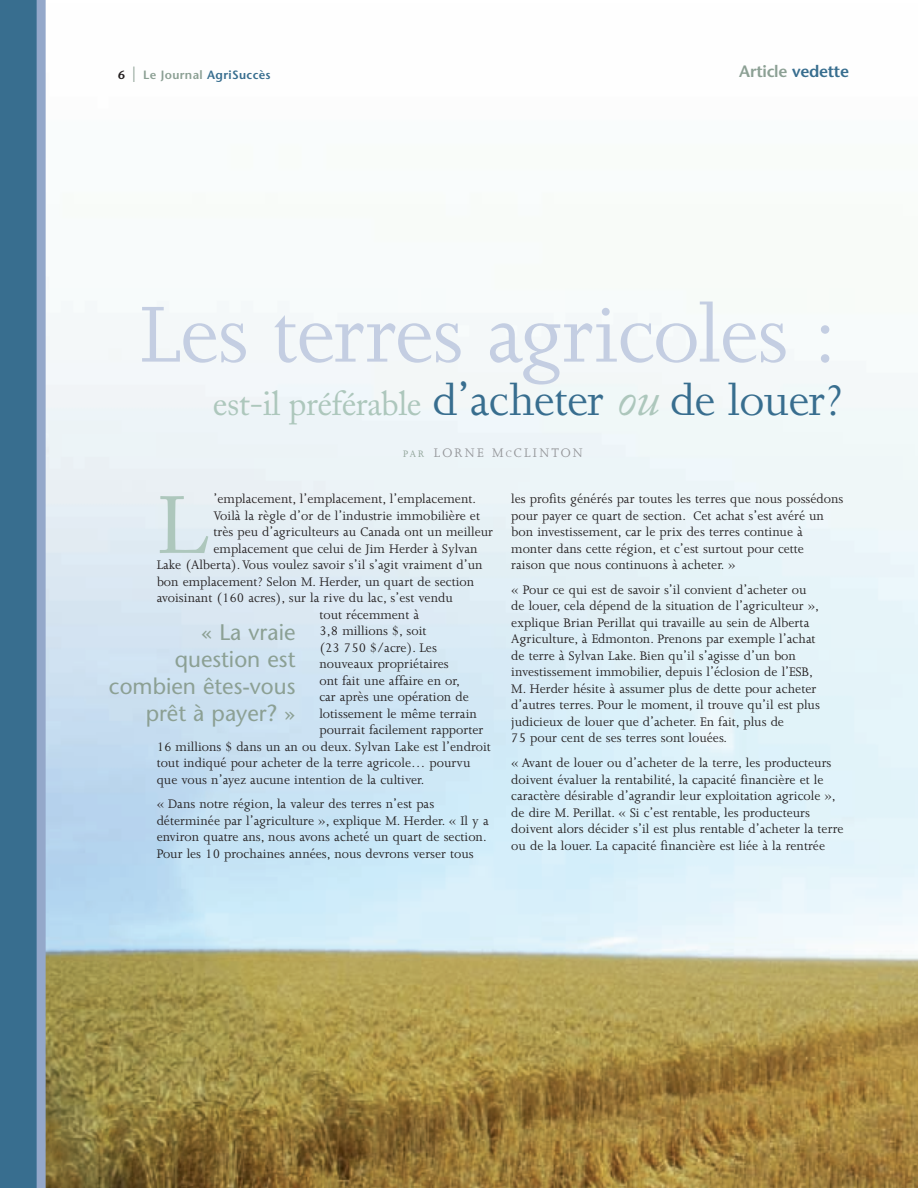
<style>
.page{position:relative;width:918px;height:1188px;background:#fff}
.page>*{position:absolute;margin:0;border:0;box-sizing:border-box;transform-origin:0 0}
.t1{font:91.35px "Joanna";letter-spacing:-.015em;color:#c4cee2}
.t2{font:79.95px "Adobe Caslon";color:#adc7bc}
.t3{font:49.05px "Joanna";letter-spacing:-.015em;color:#386e8f}
.t4{font:22.5px/27px "Stone Sans";color:#8ca094;text-align:right}
.t5{font:600 16.5px "Stone Sans";letter-spacing:-.015em;color:#8ca094}
.t6{font:14.25px/16.5px "Joanna";color:#231f20}
.t7{font:14.25px "Joanna";letter-spacing:.155em;color:#939598}
.t8{font:600 12px "Stone Sans";letter-spacing:.03em;color:#386e8f}
.s1{color:#231f20}
.s2{font-size:21px;color:#8ca094}
.s3{color:#8ca094}
.s4{color:#386e8f}
.s5{font-family:"Adobe Caslon";font-size:34.5px;color:#adc7bc}
.s6{font-family:"Adobe Caslon";font-style:italic;color:#adc7bc}
.s7{font-size:10.65px;color:#8ca094}
.s8{font-size:10.65px}
.s9{font-family:"Garamond";font-weight:300;font-size:13.5px}
</style>
<div class="page">
<img style="left:46px;top:301px;width:872px;height:887px">
<div style="left:0;top:0;width:38px;height:1188px;background:#386e8f"></div>
<div style="left:37px;top:0;width:9px;height:1188px;background:#94a8ca"></div>
<p class="t8" style="left:118px;top:70px;width:154px"><span class="s1">6</span> <span class="s2">|</span> <span class="s3">Le Journal</span> AgriSuccès</p>
<p class="t5" style="left:739px;top:65px;width:111px">Article <span class="s4">vedette</span></p>
<h1 class="t1" style="left:140px;top:300px;width:700px">Les terres agricoles :</h1>
<h3 class="t3" style="left:213px;top:382px;width:631px"><span class="s5">est-il préférable</span> d’acheter <span class="s6">ou</span> de louer?</h3>
<p class="t7" style="left:403px;top:448px;width:181px"><span class="s7">PAR</span> LORNE M<span class="s8">C</span>CLINTON</p>
<h2 class="t2" style="left:157px;top:496px;width:54px">L</h2>
<p class="t6" style="left:213px;top:492px;width:264px">’emplacement, l’emplacement, l’emplacement.</p>
<p class="t6" style="left:213px;top:508px;width:268px">Voilà la règle d’or de l’industrie immobilière et</p>
<p class="t6" style="left:213px;top:525px;width:281px">très peu d’agriculteurs au Canada ont un meilleur</p>
<p class="t6" style="left:213px;top:541px;width:266px">emplacement que celui de Jim Herder à Sylvan</p>
<p class="t6" style="left:157px;top:558px;width:327px">Lake (Alberta).Vous voulez savoir s’il s’agit vraiment d’un</p>
<p class="t6" style="left:157px;top:574px;width:319px">bon emplacement? Selon M. Herder, un quart de section</p>
<p class="t6" style="left:157px;top:591px;width:298px">avoisinant (160 acres), sur la rive du lac, s’est vendu</p>
<p class="t6" style="left:319px;top:607px;width:101px">tout récemment à</p>
<p class="t6" style="left:319px;top:624px;width:109px">3,8 millions <span class="s9">$</span>, soit</p>
<p class="t6" style="left:319px;top:640px;width:119px">(23 750 <span class="s9">$</span>/acre). Les</p>
<p class="t6" style="left:319px;top:657px;width:131px">nouveaux propriétaires</p>
<p class="t6" style="left:319px;top:673px;width:142px">ont fait une affaire en or,</p>
<p class="t6" style="left:319px;top:690px;width:151px">car après une opération de</p>
<p class="t6" style="left:319px;top:706px;width:159px">lotissement le même terrain</p>
<p class="t6" style="left:319px;top:723px;width:166px">pourrait facilement rapporter</p>
<p class="t6" style="left:157px;top:739px;width:336px">16 millions <span class="s9">$</span> dans un an ou deux. Sylvan Lake est l’endroit</p>
<p class="t6" style="left:157px;top:756px;width:315px">tout indiqué pour acheter de la terre agricole… pourvu</p>
<p class="t6" style="left:157px;top:772px;width:269px">que vous n’ayez aucune intention de la cultiver.</p>
<p class="t6" style="left:157px;top:797px;width:334px">« Dans notre région, la valeur des terres n’est pas déterminée par l’agriculture », explique M. Herder. « Il y a environ quatre ans, nous avons acheté un quart de section.<br>Pour les 10 prochaines années, nous devrons verser tous</p>
<h3 class="t4" style="left:109px;top:621px;width:188px">« La vraie<br>question est combien êtes-vous prêt à payer? »</h3>
<p class="t6" style="left:511px;top:492px;width:334px">les profits générés par toutes les terres que nous possédons pour payer ce quart de section. Cet achat s’est avéré un bon investissement, car le prix des terres continue à monter dans cette région, et c’est surtout pour cette<br>raison que nous continuons à acheter. »</p>
<p class="t6" style="left:511px;top:583px;width:310px">« Pour ce qui est de savoir s’il convient d’acheter ou de louer, cela dépend de la situation de l’agriculteur », explique Brian Perillat qui travaille au sein de Alberta Agriculture, à Edmonton. Prenons par exemple l’achat de terre à Sylvan Lake. Bien qu’il s’agisse d’un bon investissement immobilier, depuis l’éclosion de l’ESB, M. Herder hésite à assumer plus de dette pour acheter d’autres terres. Pour le moment, il trouve qu’il est plus judicieux de louer que d’acheter. En fait, plus de<br>75 pour cent de ses terres sont louées.</p>
<p class="t6" style="left:511px;top:756px;width:334px">« Avant de louer ou d’acheter de la terre, les producteurs doivent évaluer la rentabilité, la capacité financière et le caractère désirable d’agrandir leur exploitation agricole », de dire M. Perillat. « Si c’est rentable, les producteurs doivent alors décider s’il est plus rentable d’acheter la terre ou de la louer. La capacité financière est liée à la rentrée</p>
</div>
